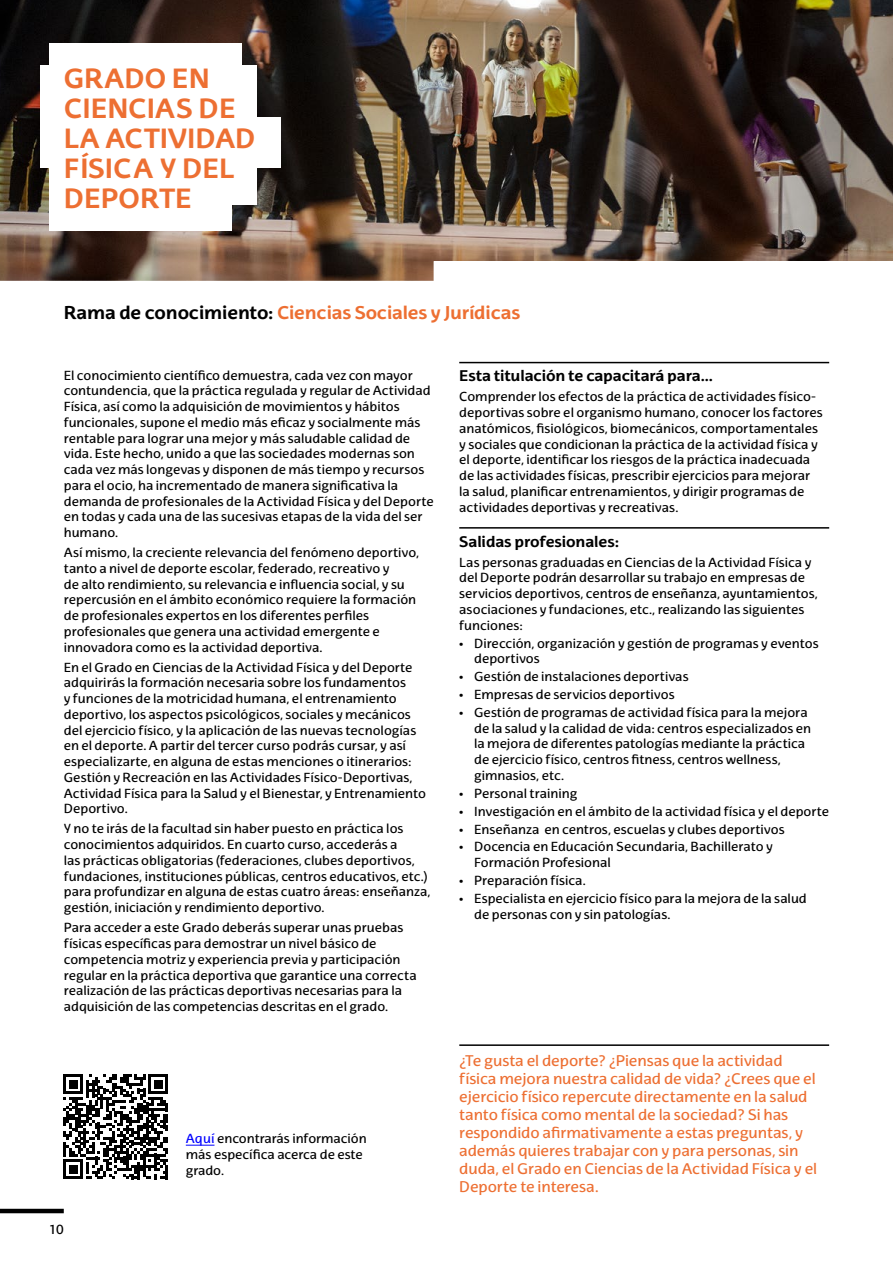
<style>
.page{position:relative;width:893px;height:1263px;background:#fff}
.page>*{position:absolute;margin:0;border:0;box-sizing:border-box;transform-origin:0 0}
.t1{font:700 27px/30px "EHU Sans";color:#ed6f32}
.Párrafo_ESP{font:700 18px "EHU Sans";letter-spacing:-.01em;color:#ed6f32}
.Parrafo_color_filete_ciencias_sociales_y{font:15px/18px "EHU Sans";letter-spacing:-.005em;color:#ed6f32}
.Titular2{font:700 15px "EHU Sans";letter-spacing:-.01em;color:#000}
.t2{font:13.5px "EHU Sans";color:#000}
.Párrafo_ESP-2{font:12.75px/15.8px "EHU Sans";color:#000}
.Bolatxoak_gaztelaniaz{font:12.75px/15.8px "EHU Sans";color:#000}
.s1{color:#000}
.s2{color:#00f}
</style>
<div class="page">
<img style="left:0;top:0;width:893px;height:281px">
<svg style="left:434px;top:261px;width:459px;height:20px"></svg>
<svg style="left:459px;top:361px;width:371px;height:3px"></svg>
<div style="left:40px;top:88px;width:217px;height:58px;background:#fff"></div>
<div style="left:40px;top:117px;width:240px;height:50px;background:#fff"></div>
<div style="left:49px;top:147px;width:208px;height:57px;background:#fff"></div>
<div style="left:40px;top:65px;width:217px;height:29px;background:#fff"></div>
<div style="left:49px;top:43px;width:192px;height:53px;background:#fff"></div>
<div style="left:49px;top:178px;width:183px;height:53px;background:#fff"></div>
<hr style="left:459px;top:1044px;width:370px;height:2px;background:#000">
<hr style="left:459px;top:362px;width:370px;height:1px;background:#000">
<hr style="left:459px;top:527px;width:370px;height:2px;background:#000">
<svg style="left:63px;top:1074px;width:105px;height:105px"></svg>
<hr style="left:165px;top:1165px;width:3px;height:14px;background:#000">
<svg style="left:186px;top:1145px;width:28px;height:1px"></svg>
<hr style="left:0;top:1209px;width:64px;height:4px;background:#000">
<p class="t1" style="left:64px;top:63px;width:193px">GRADO EN<br>CIENCIAS DE<br>LA ACTIVIDAD<br>FÍSICA Y DEL<br>DEPORTE</p>
<p class="Párrafo_ESP" style="left:64px;top:301px;width:458px"><span class="s1">Rama de conocimiento:</span> Ciencias Sociales y Jurídicas</p>
<p class="Párrafo_ESP-2" style="left:64px;top:367px;width:371px">El conocimiento científico demuestra, cada vez con mayor contundencia, que la práctica regulada y regular de Actividad Física, así como la adquisición de movimientos y hábitos funcionales, supone el medio más eficaz y socialmente más rentable para lograr una mejor y más saludable calidad de vida. Este hecho, unido a que las sociedades modernas son cada vez más longevas y disponen de más tiempo y recursos para el ocio, ha incrementado de manera significativa la demanda de profesionales de la Actividad Física y del Deporte en todas y cada una de las sucesivas etapas de la vida del ser humano.</p>
<p class="Párrafo_ESP-2" style="left:64px;top:545px;width:357px">Así mismo, la creciente relevancia del fenómeno deportivo, tanto a nivel de deporte escolar, federado, recreativo y<br>de alto rendimiento, su relevancia e influencia social, y su repercusión en el ámbito económico requiere la formación de profesionales expertos en los diferentes perfiles profesionales que genera una actividad emergente e innovadora como es la actividad deportiva.</p>
<p class="Párrafo_ESP-2" style="left:64px;top:659px;width:364px">En el Grado en Ciencias de la Actividad Física y del Deporte adquirirás la formación necesaria sobre los fundamentos<br>y funciones de la motricidad humana, el entrenamiento deportivo, los aspectos psicológicos, sociales y mecánicos del ejercicio físico, y la aplicación de las nuevas tecnologías en el deporte. A partir del tercer curso podrás cursar, y así especializarte, en alguna de estas menciones o itinerarios:<br>Gestión y Recreación en las Actividades Físico-Deportivas, Actividad Física para la Salud y el Bienestar, y Entrenamiento Deportivo.</p>
<p class="Párrafo_ESP-2" style="left:64px;top:821px;width:368px">Y no te irás de la facultad sin haber puesto en práctica los conocimientos adquiridos. En cuarto curso, accederás a<br>las prácticas obligatorias (federaciones, clubes deportivos, fundaciones, instituciones públicas, centros educativos, etc.) para profundizar en alguna de estas cuatro áreas: enseñanza, gestión, iniciación y rendimiento deportivo.</p>
<p class="Párrafo_ESP-2" style="left:64px;top:920px;width:354px">Para acceder a este Grado deberás superar unas pruebas físicas específicas para demostrar un nivel básico de competencia motriz y experiencia previa y participación regular en la práctica deportiva que garantice una correcta realización de las prácticas deportivas necesarias para la adquisición de las competencias descritas en el grado.</p>
<p class="t2" style="left:49px;top:1221px;width:16px">10</p>
<p class="Párrafo_ESP-2" style="left:186px;top:1130px;width:182px"><span class="s2">Aquí</span> encontrarás información más específica acerca de este grado.</p>
<p class="Titular2" style="left:459px;top:367px;width:255px">Esta titulación te capacitará para…</p>
<p class="Párrafo_ESP-2" style="left:459px;top:389px;width:365px">Comprender los efectos de la práctica de actividades físico&shy;deportivas sobre el organismo humano, conocer los factores anatómicos, fisiológicos, biomecánicos, comportamentales y sociales que condicionan la práctica de la actividad física y el deporte, identificar los riesgos de la práctica inadecuada de las actividades físicas, prescribir ejercicios para mejorar la salud, planificar entrenamientos, y dirigir programas de actividades deportivas y recreativas.</p>
<p class="Titular2" style="left:459px;top:532px;width:161px">Salidas profesionales:</p>
<p class="Párrafo_ESP-2" style="left:459px;top:554px;width:360px">Las personas graduadas en Ciencias de la Actividad Física y del Deporte podrán desarrollar su trabajo en empresas de servicios deportivos, centros de enseñanza, ayuntamientos, asociaciones y fundaciones, etc., realizando las siguientes funciones:</p>
<p class="Bolatxoak_gaztelaniaz" style="left:474px;top:635px;width:346px;text-indent:-15px">• Dirección, organización y gestión de programas y eventos deportivos</p>
<p class="Bolatxoak_gaztelaniaz" style="left:459px;top:669px;width:231px">• Gestión de instalaciones deportivas</p>
<p class="Bolatxoak_gaztelaniaz" style="left:459px;top:686px;width:217px">• Empresas de servicios deportivos</p>
<p class="Bolatxoak_gaztelaniaz" style="left:474px;top:704px;width:339px;text-indent:-15px">• Gestión de programas de actividad física para la mejora de la salud y la calidad de vida: centros especializados en la mejora de diferentes patologías mediante la práctica de ejercicio físico, centros fitness, centros wellness, gimnasios, etc.</p>
<p class="Bolatxoak_gaztelaniaz" style="left:459px;top:785px;width:119px">• Personal training</p>
<p class="Bolatxoak_gaztelaniaz" style="left:459px;top:803px;width:371px">• Investigación en el ámbito de la actividad física y el deporte</p>
<p class="Bolatxoak_gaztelaniaz" style="left:459px;top:821px;width:327px">• Enseñanza en centros, escuelas y clubes deportivos</p>
<p class="Bolatxoak_gaztelaniaz" style="left:474px;top:839px;width:300px;text-indent:-15px">• Docencia en Educación Secundaria, Bachillerato y<br>Formación Profesional</p>
<p class="Bolatxoak_gaztelaniaz" style="left:459px;top:872px;width:128px">• Preparación física.</p>
<p class="Bolatxoak_gaztelaniaz" style="left:474px;top:890px;width:334px;text-indent:-15px">• Especialista en ejercicio físico para la mejora de la salud de personas con y sin patologías.</p>
<p class="Parrafo_color_filete_ciencias_sociales_y" style="left:459px;top:1052px;width:359px">¿Te gusta el deporte? ¿Piensas que la actividad física mejora nuestra calidad de vida? ¿Crees que el ejercicio físico repercute directamente en la salud tanto física como mental de la sociedad? Si has respondido afirmativamente a estas preguntas, y además quieres trabajar con y para personas, sin duda, el Grado en Ciencias de la Actividad Física y el Deporte te interesa.</p>
</div>
